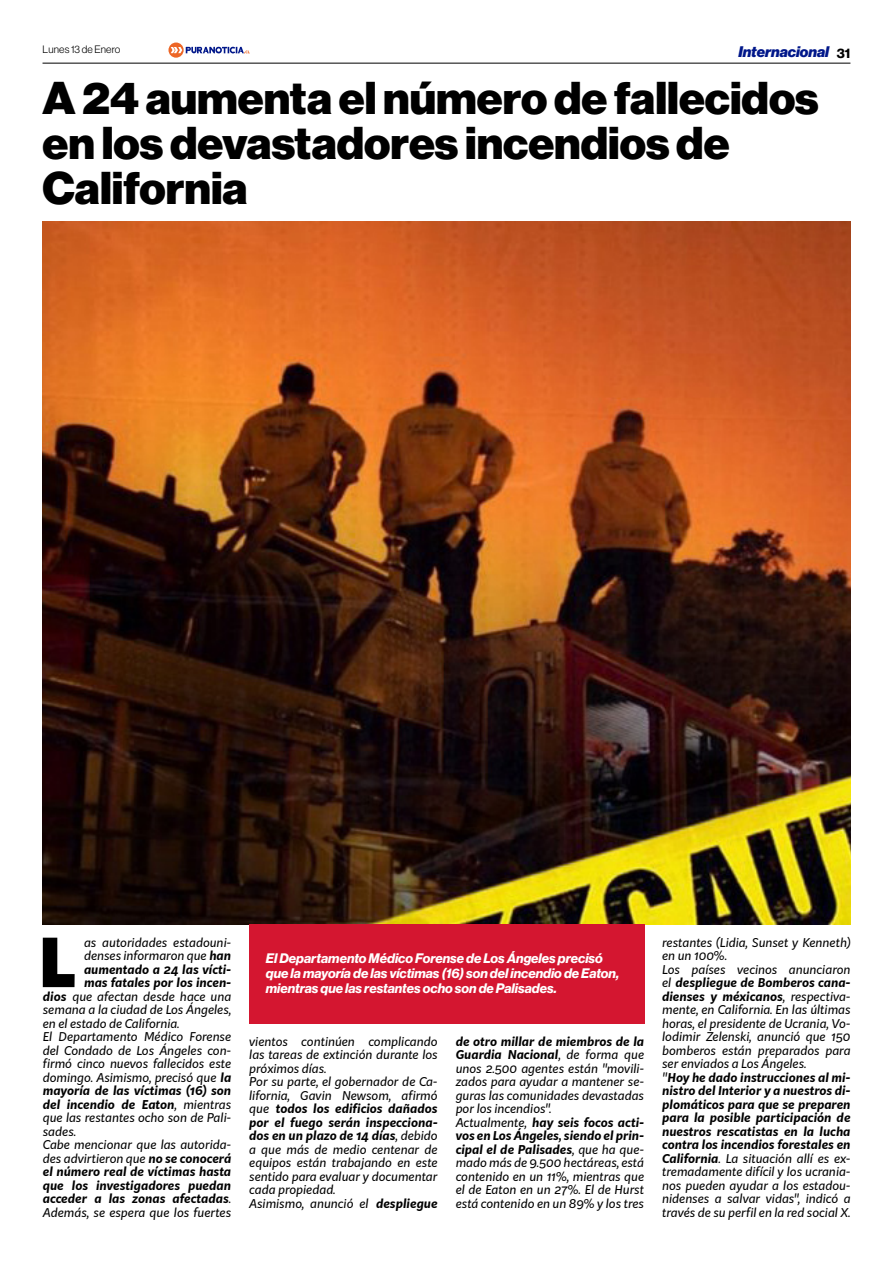
<style>
.page{position:relative;width:893px;height:1263px;background:#fff}
.page>*{position:absolute;margin:0;border:0;box-sizing:border-box;transform-origin:0 0}
.t1{font:900 66.3px "Kit Sans";color:#000}
.t2{font:900 45px/45px "Neue Haas Display";color:#000}
.t3{font:italic 900 15px "Neue Haas Display";color:#00178a}
.t4{font:italic 700 13.5px/15px "Neue Haas Display";color:#fff}
.t5{font:13.5px "N Haas Grotesk DS Pro 75 Bd";color:#000}
.t6{font:italic 12px/13.5px "Kit Sans";color:#000}
.t7{font:italic 700 12px "Kit Sans";color:#000}
.t8{font:10.5px "N Haas Grotesk DS Pro 45 Lt";letter-spacing:.02em;color:#000}
.s1{font-weight:700}
.s2{font-weight:400}
</style>
<div class="page">
<hr style="left:43px;top:63px;width:807px;height:1px;background:#000">
<svg style="left:168px;top:43px;width:82px;height:15px"></svg>
<img style="left:43px;top:221px;width:807px;height:704px">
<div style="left:249px;top:925px;width:395px;height:99px;background:#d41630"></div>
<p class="t8" style="left:43px;top:44px;width:79px">Lunes 13 de Enero</p>
<p class="t5" style="left:837px;top:45px;width:15px">31</p>
<p class="t3" style="left:738px;top:43px;width:92px">Internacional</p>
<h2 class="t2" style="left:43px;top:77px;width:778px">A 24 aumenta el número de fallecidos en los devastadores incendios de<br>California</h2>
<h1 class="t1" style="left:39px;top:902px;width:39px">L</h1>
<p class="t6" style="left:84px;top:935px;width:149px">as autoridades estadouni-</p>
<p class="t6" style="left:84px;top:948px;width:149px">denses informaron que <span class="s1">han</span></p>
<p class="t7" style="left:84px;top:959px;width:149px">aumentado a 24 las vícti-</p>
<p class="t7" style="left:84px;top:972px;width:149px">mas fatales por los incen-</p>
<p class="t6" style="left:43px;top:989px;width:190px"><span class="s1">dios</span> que afectan desde hace una</p>
<p class="t6" style="left:43px;top:1002px;width:190px">semana a la ciudad de Los Ángeles,</p>
<p class="t6" style="left:43px;top:1016px;width:138px">en el estado de California.</p>
<p class="t6" style="left:43px;top:1029px;width:190px">El Departamento Médico Forense</p>
<p class="t6" style="left:43px;top:1043px;width:190px">del Condado de Los Ángeles con-</p>
<p class="t6" style="left:43px;top:1056px;width:190px">firmó cinco nuevos fallecidos este</p>
<p class="t6" style="left:43px;top:1070px;width:190px">domingo. Asimismo, precisó que <span class="s1">la</span></p>
<p class="t7" style="left:43px;top:1080px;width:190px">mayoría de las víctimas (16) son</p>
<p class="t7" style="left:43px;top:1094px;width:190px">del incendio de Eaton<span class="s2">, mientras</span></p>
<p class="t6" style="left:43px;top:1110px;width:190px">que las restantes ocho son de Pali-</p>
<p class="t6" style="left:43px;top:1124px;width:35px">sades.</p>
<p class="t6" style="left:43px;top:1137px;width:190px">Cabe mencionar que las autorida-</p>
<p class="t6" style="left:43px;top:1151px;width:190px">des advirtieron que <span class="s1">no se conocerá</span></p>
<p class="t7" style="left:43px;top:1161px;width:190px">el número real de víctimas hasta</p>
<p class="t7" style="left:43px;top:1175px;width:190px">que los investigadores puedan</p>
<p class="t7" style="left:43px;top:1188px;width:190px">acceder a las zonas afectadas<span class="s2">.</span></p>
<p class="t6" style="left:43px;top:1205px;width:190px">Además, se espera que los fuertes</p>
<p class="t4" style="left:266px;top:951px;width:355px">El Departamento Médico Forense de Los Ángeles precisó que la mayoría de las víctimas (16) son del incendio de Eaton, mientras que las restantes ocho son de Palisades.</p>
<p class="t6" style="left:249px;top:1034px;width:190px">vientos continúen complicando las tareas de extinción durante los próximos días.<br>Por su parte, el gobernador de Ca&shy;lifornia, Gavin Newsom, afirmó que <span class="s1">todos los edificios dañados por el fuego serán inspecciona&shy;dos en un plazo de 14 días</span>, debido a que más de medio centenar de equipos están trabajando en este sentido para evaluar y documentar cada propiedad.<br>Asimismo, anunció el <span class="s1">despliegue</span></p>
<p class="t6" style="left:456px;top:1034px;width:190px"><span class="s1">de otro millar de miembros de la<br>Guardia Nacional</span>, de forma que unos 2.500 agentes están "movili&shy;zados para ayudar a mantener se&shy;guras las comunidades devastadas por los incendios".<br>Actualmente, <span class="s1">hay seis focos acti&shy;vos en Los Ángeles, siendo el prin&shy;cipal el de Palisades</span>, que ha que&shy;mado más de 9.500 hectáreas, está contenido en un 11%, mientras que el de Eaton en un 27%. El de Hurst está contenido en un 89% y los tres</p>
<p class="t6" style="left:662px;top:935px;width:190px">restantes (Lidia, Sunset y Kenneth) en un 100%.<br>Los países vecinos anunciaron el <span class="s1">despliegue de Bomberos cana&shy;dienses y méxicanos</span>, respectiva&shy;mente, en California. En las últimas horas, el presidente de Ucrania, Vo&shy;lodimir Zelenski, anunció que 150 bomberos están preparados para ser enviados a Los Ángeles.<br>"<span class="s1">Hoy he dado instrucciones al mi&shy;nistro del Interior y a nuestros di&shy;plomáticos para que se preparen para la posible participación de nuestros rescatistas en la lucha contra los incendios forestales en<br>California</span>. La situación allí es ex&shy;tremadamente difícil y los ucrania&shy;nos pueden ayudar a los estadou&shy;nidenses a salvar vidas", indicó a través de su perfil en la red social X.</p>
</div>
